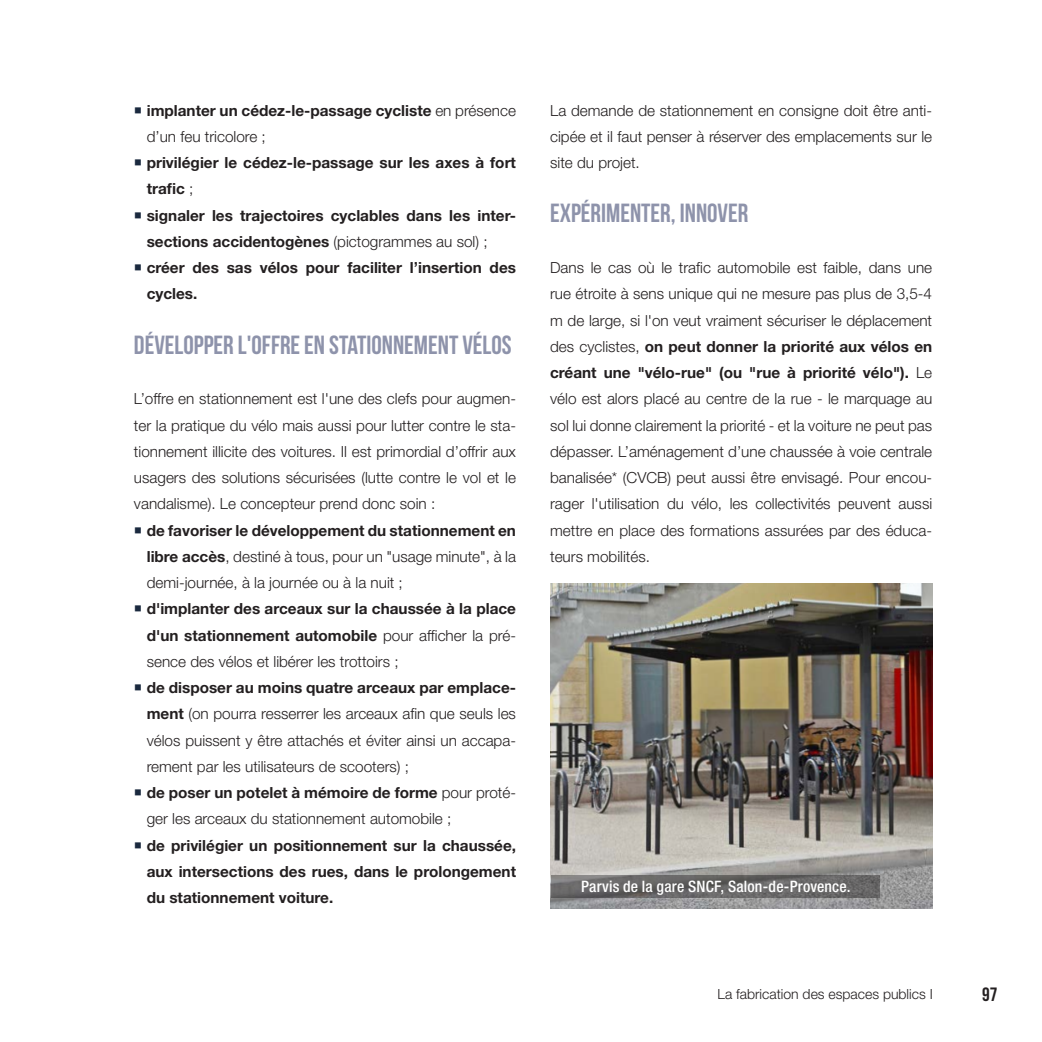
<style>
.page{position:relative;width:1042px;height:1042px;background:#fff}
.page>*{position:absolute;margin:0;border:0;box-sizing:border-box;transform-origin:0 0}
.Intertitre_1{font:700 26.25px "Bebas Neue";color:#8e93ab}
.t1{font:700 19.25px "Bebas Neue";color:#231f20}
.Légende_photo{font:500 condensed 15.75px "Helvetica Neue LT Std";letter-spacing:.01em;color:#fff}
.Texte_courant{font:300 15.4px/26.2px "Helvetica Neue LT Std";color:#231f20;text-align:justify}
.Texte_courant-2{font:700 15.4px/26.2px "Helvetica Neue LT Std";color:#231f20}
.t2{font:300 14px "Helvetica Neue LT Std";color:#231f20}
.s1{color:#1a293e}
.s2{font-weight:300}
.s3{font-weight:700}
</style>
<div class="page">
<img style="left:551px;top:583px;width:382px;height:325px">
<svg style="left:551px;top:874px;width:328px;height:23px;background:#6a6969"></svg>
<p class="Texte_courant-2" style="left:147px;top:97px;width:371px;text-indent:-13px"><span class="s1">○</span> implanter un cédez-le-passage cycliste <span class="s2">en présence d’un feu tricolore ;</span></p>
<p class="Texte_courant-2" style="left:147px;top:149px;width:371px;text-indent:-13px"><span class="s1">○</span> privilégier le cédez-le-passage sur les axes à fort trafic <span class="s2">;</span></p>
<p class="Texte_courant-2" style="left:147px;top:202px;width:371px;text-indent:-13px"><span class="s1">○</span> signaler les trajectoires cyclables dans les inter&shy;sections accidentogènes <span class="s2">(pictogrammes au sol) ;</span></p>
<p class="Texte_courant-2" style="left:147px;top:254px;width:371px;text-indent:-13px"><span class="s1">○</span> créer des sas vélos pour faciliter l’insertion des cycles.</p>
<p class="Intertitre_1" style="left:134px;top:330px;width:379px">DÉVELOPPER L'OFFRE EN STATIONNEMENT VÉLOS</p>
<p class="Texte_courant" style="left:134px;top:385px;width:383px">L’offre en stationnement est l'une des clefs pour augmen&shy;ter la pratique du vélo mais aussi pour lutter contre le sta&shy;tionnement illicite des voitures. Il est primordial d’offrir aux usagers des solutions sécurisées (lutte contre le vol et le vandalisme). Le concepteur prend donc soin :</p>
<p class="Texte_courant" style="left:147px;top:517px;width:371px;text-indent:-13px"><span class="s1">○</span> <span class="s3">de favoriser le développement du stationnement en libre accès</span>, destiné à tous, pour un "usage minute", à la demi-journée, à la journée ou à la nuit ;</p>
<p class="Texte_courant-2" style="left:147px;top:595px;width:371px;text-align:justify;text-indent:-13px"><span class="s1">○</span> d'implanter des arceaux sur la chaussée à la place d'un stationnement automobile <span class="s2">pour afficher la pré&shy;sence des vélos et libérer les trottoirs ;</span></p>
<p class="Texte_courant" style="left:147px;top:674px;width:371px;text-indent:-13px"><span class="s1">○</span> <span class="s3">de disposer au moins quatre arceaux par emplace&shy;ment</span> (on pourra resserrer les arceaux afin que seuls les vélos puissent y être attachés et éviter ainsi un accapa&shy;rement par les utilisateurs de scooters) ;</p>
<p class="Texte_courant" style="left:147px;top:779px;width:371px;text-indent:-13px"><span class="s1">○</span> <span class="s3">de poser un potelet à mémoire de forme</span> pour proté&shy;ger les arceaux du stationnement automobile ;</p>
<p class="Texte_courant-2" style="left:147px;top:832px;width:371px;text-align:justify;text-indent:-13px"><span class="s1">○</span> de privilégier un positionnement sur la chaussée, aux intersections des rues, dans le prolongement du stationnement voiture.</p>
<p class="Texte_courant" style="left:550px;top:97px;width:384px">La demande de stationnement en consigne doit être anti&shy;cipée et il faut penser à réserver des emplacements sur le site du projet.</p>
<p class="Intertitre_1" style="left:550px;top:199px;width:200px">EXPÉRIMENTER, INNOVER</p>
<p class="Texte_courant" style="left:550px;top:254px;width:384px">Dans le cas où le trafic automobile est faible, dans une rue étroite à sens unique qui ne mesure pas plus de 3,5-4 m de large, si l'on veut vraiment sécuriser le déplacement des cyclistes, <span class="s3">on peut donner la priorité aux vélos en créant une "vélo-rue" (ou "rue à priorité vélo").</span> Le vélo est alors placé au centre de la rue - le marquage au sol lui donne clairement la priorité - et la voiture ne peut pas dépasser. L’aménagement d’une chaussée à voie centrale banalisée* (CVCB) peut aussi être envisagé. Pour encou&shy;rager l'utilisation du vélo, les collectivités peuvent aussi mettre en place des formations assurées par des éduca&shy;teurs mobilités.</p>
<p class="Légende_photo" style="left:581px;top:876px;width:271px">Parvis de la gare SNCF, Salon-de-Provence.</p>
<p class="t2" style="left:717px;top:985px;width:217px">La fabrication des espaces publics I</p>
<p class="t1" style="left:982px;top:984px;width:17px">97</p>
</div>
